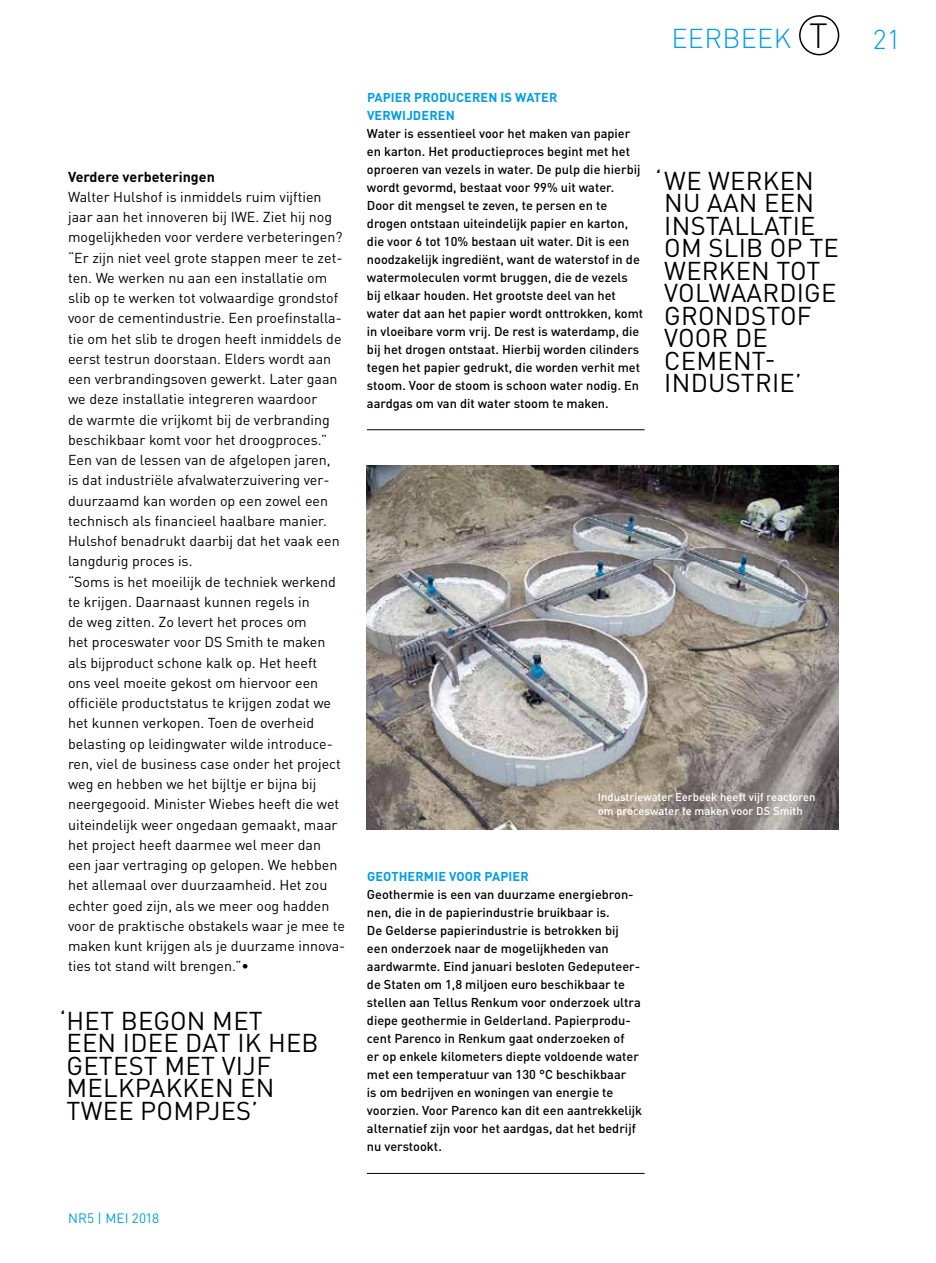
<style>
.page{position:relative;width:936px;height:1263px;background:#fff}
.page>*{position:absolute;margin:0;border:0;box-sizing:border-box;transform-origin:0 0}
.t1{font:300 27px "DIN Pro";letter-spacing:.01em;color:#009ee3}
.t2{font:25.5px/22.5px "DIN Pro";letter-spacing:.01em;color:#000}
.t3{font:14.25px/20.2px "DIN Pro";color:#000}
.t4{font:700 14.25px "DIN Pro";color:#000}
.t5{font:13.5px "DIN Pro";letter-spacing:.01em;color:#009ee3}
.t6{font:500 12.75px/18px "DIN Pro";color:#000}
.t7{font:700 12.75px/18px "DIN Pro";letter-spacing:.01em;color:#009ee3}
.t8{font:500 11.25px/13.5px "DIN Pro";color:#fff}
.s1{font-size:34.5px;color:#000}
</style>
<div class="page">
<div style="left:799px;top:15px;width:40px;height:40px;border:2px solid #000;border-radius:50%"></div>
<hr style="left:367px;top:429px;width:277px;height:1px;background:#000">
<hr style="left:367px;top:1173px;width:277px;height:1px;background:#000">
<img style="left:367px;top:465px;width:471px;height:365px">
<p class="t4" style="left:68px;top:165px;width:148px">Verdere verbeteringen</p>
<p class="t3" style="left:68px;top:185px;width:279px">Walter Hulshof is inmiddels ruim vijftien jaar aan het innoveren bij IWE. Ziet hij nog mogelijkheden voor verdere verbeteringen? “Er zijn niet veel grote stappen meer te zet&shy;ten. We werken nu aan een installatie om slib op te werken tot volwaardige grondstof voor de cementindustrie. Een proefinstalla&shy;tie om het slib te drogen heeft inmiddels de eerst testrun doorstaan. Elders wordt aan een verbrandingsoven gewerkt. Later gaan we deze installatie integreren waardoor<br>de warmte die vrijkomt bij de verbranding beschikbaar komt voor het droogproces.” Een van de lessen van de afgelopen jaren,<br>is dat industriële afvalwaterzuivering ver&shy;duurzaamd kan worden op een zowel een technisch als financieel haalbare manier.<br>Hulshof benadrukt daarbij dat het vaak een langdurig proces is.<br>“Soms is het moeilijk de techniek werkend te krijgen. Daarnaast kunnen regels in<br>de weg zitten. Zo levert het proces om<br>het proceswater voor DS Smith te maken als bijproduct schone kalk op. Het heeft<br>ons veel moeite gekost om hiervoor een officiële productstatus te krijgen zodat we het kunnen verkopen. Toen de overheid belasting op leidingwater wilde introduce&shy;ren, viel de business case onder het project weg en hebben we het bijltje er bijna bij neergegooid. Minister Wiebes heeft die wet uiteindelijk weer ongedaan gemaakt, maar het project heeft daarmee wel meer dan een jaar vertraging op gelopen. We hebben het allemaal over duurzaamheid. Het zou echter goed zijn, als we meer oog hadden voor de praktische obstakels waar je mee te maken kunt krijgen als je duurzame innova&shy;ties tot stand wilt brengen.”•</p>
<h2 class="t2" style="left:59px;top:1006px;width:261px">‘HET BEGON MET<br>EEN IDEE DAT IK HEB<br>GETEST MET VIJF<br>MELKPAKKEN EN<br>TWEE POMPJES’</h2>
<h1 class="t1" style="left:671px;top:18px;width:157px">EERBEEK <span class="s1">T</span></h1>
<p class="t7" style="left:367px;top:87px;width:192px">PAPIER PRODUCEREN IS WATER<br>VERWIJDEREN</p>
<p class="t6" style="left:367px;top:123px;width:278px">Water is essentieel voor het maken van papier en karton. Het productieproces begint met het oproeren van vezels in water. De pulp die hierbij wordt gevormd, bestaat voor 99% uit water.<br>Door dit mengsel te zeven, te persen en te drogen ontstaan uiteindelijk papier en karton, die voor 6 tot 10% bestaan uit water. Dit is een noodzakelijk ingrediënt, want de waterstof in de watermoleculen vormt bruggen, die de vezels bij elkaar houden. Het grootste deel van het water dat aan het papier wordt onttrokken, komt in vloeibare vorm vrij. De rest is waterdamp, die bij het drogen ontstaat. Hierbij worden cilinders tegen het papier gedrukt, die worden verhit met stoom. Voor de stoom is schoon water nodig. En aardgas om van dit water stoom te maken.</p>
<h2 class="t2" style="left:664px;top:167px;width:176px;text-indent:-9px">‘WE WERKEN<br>NU AAN EEN<br>INSTALLATIE<br>OM SLIB OP TE<br>WERKEN TOT<br>VOLWAARDIGE<br>GRONDSTOF<br>VOOR DE<br>CEMENT-<br>INDUSTRIE’</h2>
<p class="t8" style="left:597px;top:789px;width:219px">Industriewater Eerbeek heeft vijf reactoren om proceswater te maken voor DS Smith</p>
<p class="t7" style="left:367px;top:866px;width:163px">GEOTHERMIE VOOR PAPIER</p>
<p class="t6" style="left:367px;top:884px;width:277px">Geothermie is een van duurzame energiebron&shy;nen, die in de papierindustrie bruikbaar is.<br>De Gelderse papierindustrie is betrokken bij een onderzoek naar de mogelijkheden van aardwarmte. Eind januari besloten Gedeputeer&shy;de Staten om 1,8 miljoen euro beschikbaar te stellen aan Tellus Renkum voor onderzoek ultra diepe geothermie in Gelderland. Papierprodu&shy;cent Parenco in Renkum gaat onderzoeken of<br>er op enkele kilometers diepte voldoende water met een temperatuur van 130 °C beschikbaar<br>is om bedrijven en woningen van energie te voorzien. Voor Parenco kan dit een aantrekkelijk alternatief zijn voor het aardgas, dat het bedrijf nu verstookt.</p>
<p class="t5" style="left:68px;top:1208px;width:92px">NR5 | MEI 2018</p>
<h1 class="t1" style="left:872px;top:18px;width:29px">21</h1>
</div>
